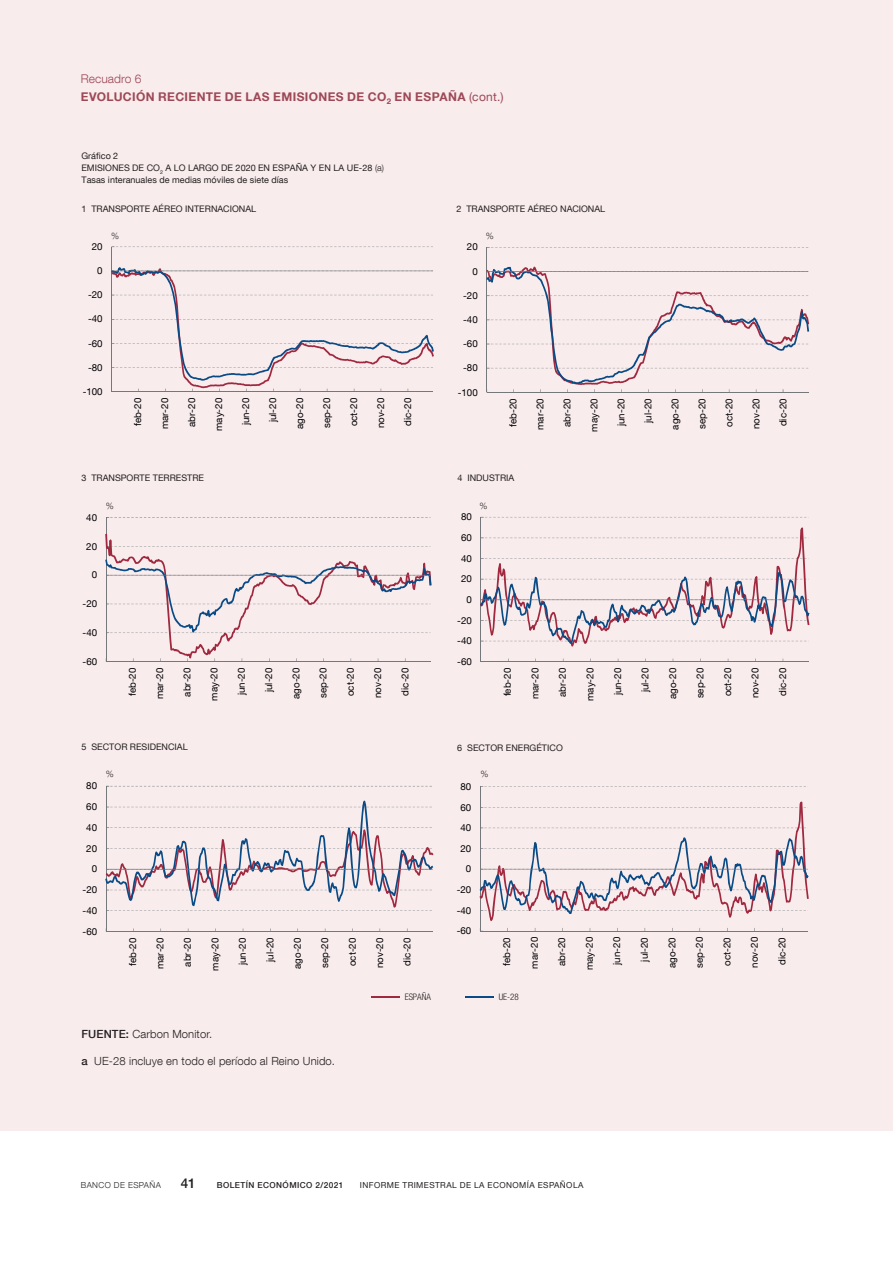
<style>
.page{position:relative;width:893px;height:1263px;background:#fff}
.page>*{position:absolute;margin:0;border:0;box-sizing:border-box;transform-origin:0 0}
.t1{font:500 13.5px "Bd E Neue Helvetica";color:#231f20}
.t2{font:700 12px/18px "Bd E Neue Helvetica";letter-spacing:.03em;color:#9d4855}
.t3{font:300 11.25px "Bd E Neue Helvetica";letter-spacing:.01em;color:#231f20}
.t4{font:9.75px "Bd E Neue Helvetica";color:#000002}
.t5{font:9px/12px "Bd E Neue Helvetica";color:#231f20}
.t6{font:300 condensed 9px "Bd E Neue Helvetica";color:#231f20}
.t7{font:300 9px "Bd E Neue Helvetica";color:#231f20}
.t8{font:8.25px "Bd E Neue Helvetica";letter-spacing:.05em;color:#231f20}
.t9{font:500 8.25px "Bd E Neue Helvetica";letter-spacing:.05em;color:#231f20}
.t10{font:300 8.25px "Bd E Neue Helvetica";letter-spacing:.05em;color:#231f20}
.s1{font-weight:300}
.s2{font-weight:400}
.s3{font-weight:500}
</style>
<div class="page">
<div style="left:0;top:0;width:893px;height:1131px;background:#f9eced"></div>
<svg style="left:111px;top:246px;width:323px;height:146px"></svg>
<svg style="left:486px;top:247px;width:323px;height:146px"></svg>
<svg style="left:106px;top:517px;width:325px;height:145px"></svg>
<hr style="left:106px;top:786px;width:1px;height:145px;background:#74787a">
<hr style="left:106px;top:931px;width:327px;height:1px;background:#74787a">
<svg style="left:106px;top:786px;width:328px;height:125px"></svg>
<hr style="left:480px;top:517px;width:1px;height:145px;background:#74787a">
<hr style="left:481px;top:661px;width:328px;height:1px;background:#74787a">
<svg style="left:480px;top:517px;width:329px;height:129px"></svg>
<hr style="left:480px;top:787px;width:1px;height:144px;background:#74787a">
<hr style="left:480px;top:931px;width:328px;height:1px;background:#74787a">
<svg style="left:480px;top:786px;width:329px;height:135px"></svg>
<hr style="left:371px;top:996px;width:29px;height:2px;background:#a0293f">
<hr style="left:465px;top:996px;width:29px;height:2px;background:#0a4b85">
<p class="t2" style="left:81px;top:70px;width:424px"><span class="s1">Recuadro 6<br></span>EVOLUCIÓN RECIENTE DE LAS EMISIONES DE CO<sub>2</sub> EN ESPAÑA <span class="s2">(cont.)</span></p>
<p class="t5" style="left:81px;top:149px;width:304px">Gráfico 2<br>EMISIONES DE CO<sub>2</sub> A LO LARGO DE 2020 EN ESPAÑA Y EN LA UE-28 <span class="s1">(a)<br></span>Tasas interanuales de medias móviles de siete días</p>
<p class="t5" style="left:81px;top:202px;width:176px">1 TRANSPORTE AÉREO INTERNACIONAL</p>
<p class="t7" style="left:111px;top:230px;width:10px">%</p>
<p class="t5" style="left:456px;top:202px;width:150px">2 TRANSPORTE AÉREO NACIONAL</p>
<p class="t7" style="left:486px;top:230px;width:10px">%</p>
<p class="t4" style="left:92px;top:240px;width:12px">20</p>
<p class="t4" style="left:467px;top:241px;width:12px">20</p>
<p class="t4" style="left:97px;top:265px;width:7px">0</p>
<p class="t4" style="left:472px;top:265px;width:7px">0</p>
<p class="t4" style="left:88px;top:289px;width:16px">-20</p>
<p class="t4" style="left:463px;top:289px;width:16px">-20</p>
<p class="t4" style="left:88px;top:313px;width:16px">-40</p>
<p class="t4" style="left:463px;top:314px;width:16px">-40</p>
<p class="t4" style="left:88px;top:337px;width:16px">-60</p>
<p class="t4" style="left:463px;top:338px;width:16px">-60</p>
<p class="t4" style="left:88px;top:361px;width:16px">-80</p>
<p class="t4" style="left:463px;top:362px;width:16px">-80</p>
<p class="t4" style="left:83px;top:385px;width:21px">-100</p>
<p class="t4" style="left:458px;top:386px;width:21px">-100</p>
<p class="t4" style="left:132px;top:426px;width:30px;rotate:-90deg">feb-20</p>
<p class="t4" style="left:159px;top:429px;width:33px;rotate:-90deg">mar-20</p>
<p class="t4" style="left:186px;top:427px;width:30px;rotate:-90deg">abr-20</p>
<p class="t4" style="left:213px;top:431px;width:35px;rotate:-90deg">may-20</p>
<p class="t4" style="left:240px;top:425px;width:29px;rotate:-90deg">jun-20</p>
<p class="t4" style="left:267px;top:422px;width:26px;rotate:-90deg">jul-20</p>
<p class="t4" style="left:294px;top:429px;width:32px;rotate:-90deg">ago-20</p>
<p class="t4" style="left:321px;top:428px;width:32px;rotate:-90deg">sep-20</p>
<p class="t4" style="left:348px;top:426px;width:30px;rotate:-90deg">oct-20</p>
<p class="t4" style="left:375px;top:428px;width:32px;rotate:-90deg">nov-20</p>
<p class="t4" style="left:402px;top:426px;width:29px;rotate:-90deg">dic-20</p>
<p class="t4" style="left:507px;top:427px;width:30px;rotate:-90deg">feb-20</p>
<p class="t4" style="left:534px;top:430px;width:33px;rotate:-90deg">mar-20</p>
<p class="t4" style="left:561px;top:427px;width:30px;rotate:-90deg">abr-20</p>
<p class="t4" style="left:588px;top:432px;width:35px;rotate:-90deg">may-20</p>
<p class="t4" style="left:615px;top:426px;width:29px;rotate:-90deg">jun-20</p>
<p class="t4" style="left:642px;top:423px;width:26px;rotate:-90deg">jul-20</p>
<p class="t4" style="left:669px;top:430px;width:32px;rotate:-90deg">ago-20</p>
<p class="t4" style="left:696px;top:429px;width:32px;rotate:-90deg">sep-20</p>
<p class="t4" style="left:723px;top:427px;width:30px;rotate:-90deg">oct-20</p>
<p class="t4" style="left:750px;top:429px;width:32px;rotate:-90deg">nov-20</p>
<p class="t4" style="left:777px;top:426px;width:29px;rotate:-90deg">dic-20</p>
<p class="t5" style="left:81px;top:472px;width:124px">3 TRANSPORTE TERRESTRE</p>
<p class="t7" style="left:106px;top:501px;width:10px">%</p>
<p class="t5" style="left:457px;top:472px;width:58px">4 INDUSTRIA</p>
<p class="t7" style="left:480px;top:501px;width:10px">%</p>
<p class="t4" style="left:86px;top:511px;width:12px">40</p>
<p class="t4" style="left:461px;top:511px;width:12px">80</p>
<p class="t4" style="left:86px;top:540px;width:12px">20</p>
<p class="t4" style="left:461px;top:531px;width:12px">60</p>
<p class="t4" style="left:461px;top:552px;width:12px">40</p>
<p class="t4" style="left:92px;top:569px;width:7px">0</p>
<p class="t4" style="left:461px;top:573px;width:12px">20</p>
<p class="t4" style="left:83px;top:598px;width:16px">-20</p>
<p class="t4" style="left:466px;top:593px;width:7px">0</p>
<p class="t4" style="left:457px;top:614px;width:16px">-20</p>
<p class="t4" style="left:83px;top:626px;width:16px">-40</p>
<p class="t4" style="left:457px;top:635px;width:16px">-40</p>
<p class="t4" style="left:83px;top:655px;width:16px">-60</p>
<p class="t4" style="left:457px;top:655px;width:16px">-60</p>
<p class="t4" style="left:126px;top:696px;width:30px;rotate:-90deg">feb-20</p>
<p class="t4" style="left:154px;top:699px;width:33px;rotate:-90deg">mar-20</p>
<p class="t4" style="left:181px;top:696px;width:30px;rotate:-90deg">abr-20</p>
<p class="t4" style="left:208px;top:701px;width:35px;rotate:-90deg">may-20</p>
<p class="t4" style="left:235px;top:695px;width:29px;rotate:-90deg">jun-20</p>
<p class="t4" style="left:263px;top:692px;width:26px;rotate:-90deg">jul-20</p>
<p class="t4" style="left:290px;top:699px;width:32px;rotate:-90deg">ago-20</p>
<p class="t4" style="left:317px;top:698px;width:32px;rotate:-90deg">sep-20</p>
<p class="t4" style="left:344px;top:696px;width:30px;rotate:-90deg">oct-20</p>
<p class="t4" style="left:372px;top:698px;width:32px;rotate:-90deg">nov-20</p>
<p class="t4" style="left:399px;top:695px;width:29px;rotate:-90deg">dic-20</p>
<p class="t4" style="left:501px;top:696px;width:30px;rotate:-90deg">feb-20</p>
<p class="t4" style="left:529px;top:699px;width:33px;rotate:-90deg">mar-20</p>
<p class="t4" style="left:556px;top:697px;width:30px;rotate:-90deg">abr-20</p>
<p class="t4" style="left:584px;top:701px;width:35px;rotate:-90deg">may-20</p>
<p class="t4" style="left:611px;top:695px;width:29px;rotate:-90deg">jun-20</p>
<p class="t4" style="left:639px;top:692px;width:26px;rotate:-90deg">jul-20</p>
<p class="t4" style="left:667px;top:699px;width:32px;rotate:-90deg">ago-20</p>
<p class="t4" style="left:694px;top:698px;width:32px;rotate:-90deg">sep-20</p>
<p class="t4" style="left:722px;top:696px;width:30px;rotate:-90deg">oct-20</p>
<p class="t4" style="left:749px;top:698px;width:32px;rotate:-90deg">nov-20</p>
<p class="t4" style="left:777px;top:696px;width:29px;rotate:-90deg">dic-20</p>
<p class="t5" style="left:81px;top:741px;width:108px">5 SECTOR RESIDENCIAL</p>
<p class="t7" style="left:106px;top:769px;width:10px">%</p>
<p class="t5" style="left:457px;top:741px;width:107px">6 SECTOR ENERGÉTICO</p>
<p class="t7" style="left:481px;top:769px;width:10px">%</p>
<p class="t4" style="left:86px;top:780px;width:12px">80</p>
<p class="t4" style="left:460px;top:780px;width:12px">80</p>
<p class="t4" style="left:86px;top:801px;width:12px">60</p>
<p class="t4" style="left:460px;top:801px;width:12px">60</p>
<p class="t4" style="left:86px;top:821px;width:12px">40</p>
<p class="t4" style="left:460px;top:821px;width:12px">40</p>
<p class="t4" style="left:86px;top:842px;width:12px">20</p>
<p class="t4" style="left:460px;top:842px;width:12px">20</p>
<p class="t4" style="left:92px;top:863px;width:7px">0</p>
<p class="t4" style="left:466px;top:863px;width:7px">0</p>
<p class="t4" style="left:83px;top:884px;width:16px">-20</p>
<p class="t4" style="left:457px;top:883px;width:16px">-20</p>
<p class="t4" style="left:83px;top:904px;width:16px">-40</p>
<p class="t4" style="left:457px;top:904px;width:16px">-40</p>
<p class="t4" style="left:83px;top:925px;width:16px">-60</p>
<p class="t4" style="left:457px;top:925px;width:16px">-60</p>
<p class="t4" style="left:127px;top:966px;width:30px;rotate:-90deg">feb-20</p>
<p class="t4" style="left:154px;top:969px;width:33px;rotate:-90deg">mar-20</p>
<p class="t4" style="left:181px;top:966px;width:30px;rotate:-90deg">abr-20</p>
<p class="t4" style="left:209px;top:971px;width:35px;rotate:-90deg">may-20</p>
<p class="t4" style="left:236px;top:965px;width:29px;rotate:-90deg">jun-20</p>
<p class="t4" style="left:264px;top:962px;width:26px;rotate:-90deg">jul-20</p>
<p class="t4" style="left:291px;top:969px;width:32px;rotate:-90deg">ago-20</p>
<p class="t4" style="left:319px;top:968px;width:32px;rotate:-90deg">sep-20</p>
<p class="t4" style="left:346px;top:966px;width:30px;rotate:-90deg">oct-20</p>
<p class="t4" style="left:374px;top:968px;width:32px;rotate:-90deg">nov-20</p>
<p class="t4" style="left:401px;top:965px;width:29px;rotate:-90deg">dic-20</p>
<p class="t4" style="left:501px;top:966px;width:30px;rotate:-90deg">feb-20</p>
<p class="t4" style="left:528px;top:968px;width:33px;rotate:-90deg">mar-20</p>
<p class="t4" style="left:556px;top:966px;width:30px;rotate:-90deg">abr-20</p>
<p class="t4" style="left:583px;top:970px;width:35px;rotate:-90deg">may-20</p>
<p class="t4" style="left:611px;top:965px;width:29px;rotate:-90deg">jun-20</p>
<p class="t4" style="left:638px;top:961px;width:26px;rotate:-90deg">jul-20</p>
<p class="t4" style="left:666px;top:968px;width:32px;rotate:-90deg">ago-20</p>
<p class="t4" style="left:693px;top:968px;width:32px;rotate:-90deg">sep-20</p>
<p class="t4" style="left:721px;top:966px;width:30px;rotate:-90deg">oct-20</p>
<p class="t4" style="left:748px;top:968px;width:32px;rotate:-90deg">nov-20</p>
<p class="t4" style="left:776px;top:965px;width:29px;rotate:-90deg">dic-20</p>
<p class="t3" style="left:82px;top:1027px;width:132px"><span class="s3">FUENTE:</span> Carbon Monitor.</p>
<p class="t3" style="left:82px;top:1054px;width:255px"><span class="s3">a</span> UE-28 incluye en todo el período al Reino Unido.</p>
<p class="t6" style="left:405px;top:991px;width:28px">ESPAÑA</p>
<p class="t6" style="left:499px;top:991px;width:22px">UE-28</p>
<p class="t10" style="left:81px;top:1180px;width:82px">BANCO DE ESPAÑA</p>
<h1 class="t1" style="left:181px;top:1175px;width:16px">41</h1>
<p class="t9" style="left:217px;top:1180px;width:128px">BOLETÍN ECONÓMICO 2/2021</p>
<p class="t8" style="left:360px;top:1180px;width:225px">INFORME TRIMESTRAL DE LA ECONOMÍA ESPAÑOLA</p>
</div>
